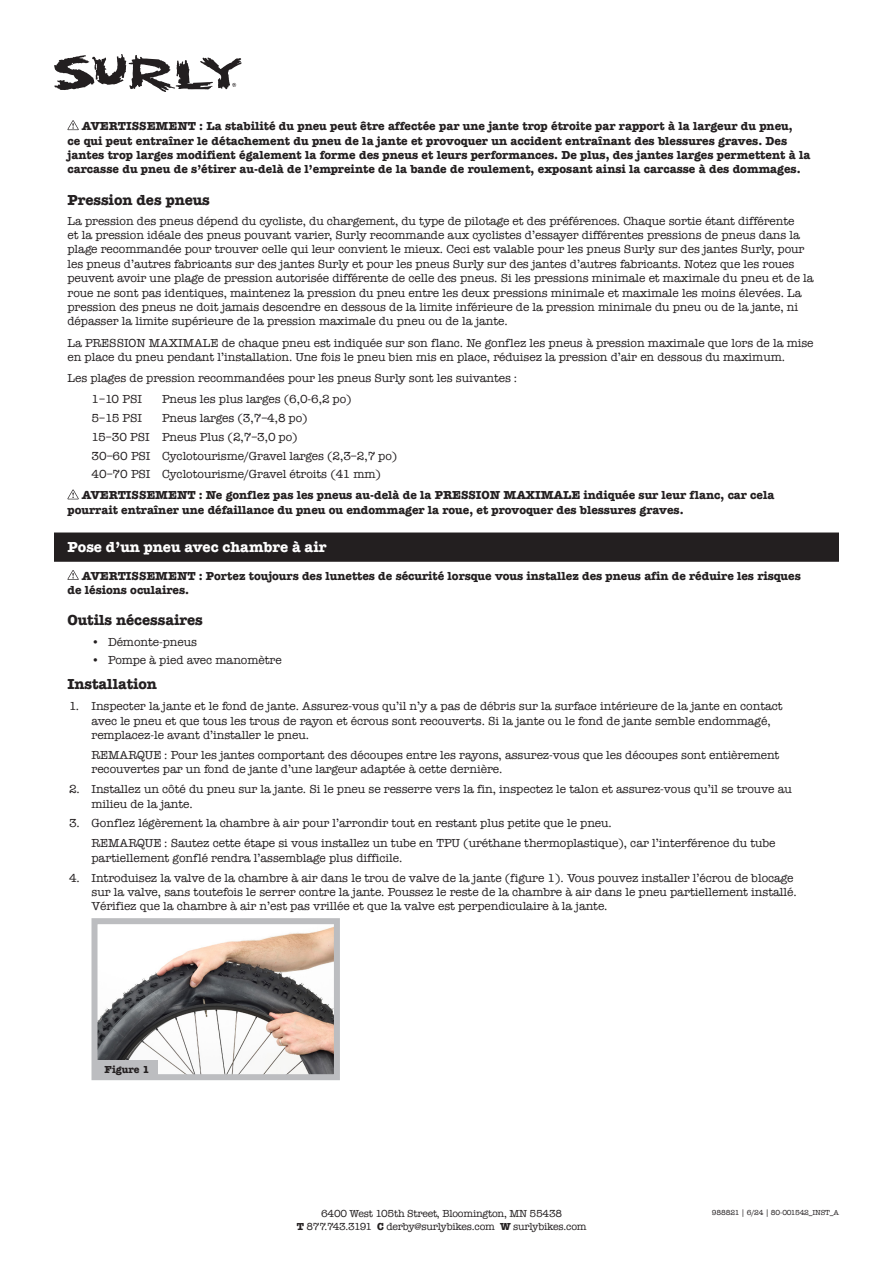
<style>
.page{position:relative;width:893px;height:1263px;background:#fff}
.page>*{position:absolute;margin:0;border:0;box-sizing:border-box;transform-origin:0 0}
.Insstuction_Body_Copy{font:700 15px "American Typewriter";letter-spacing:-.005em;color:#231f20}
.Instruction_Header{font:700 15px "American Typewriter";color:#fff}
.Instruction_bullets{font:12px/14.4px "American Typewriter";letter-spacing:-.005em;color:#231f20}
.Insstuction_Body_Copy-2{font:12px/14.4px "American Typewriter";letter-spacing:-.005em;color:#231f20}
.Warning_Copy{font:700 12px/14.4px "American Typewriter";color:#231f20}
.t1{font:10.5px "American Typewriter";letter-spacing:-.02em;color:#231f20}
.t2{font:700 10.5px "American Typewriter";color:#231f20}
.t3{font:7.5px "American Typewriter";letter-spacing:-.02em;color:#231f20}
.s1{font-weight:700}
</style>
<div class="page">
<svg style="left:54px;top:54px;width:188px;height:38px"></svg>
<div style="left:54px;top:532px;width:785px;height:30px;background:#231f20"></div>
<svg style="left:68px;top:120px;width:11px;height:10px"></svg>
<svg style="left:68px;top:489px;width:11px;height:10px"></svg>
<svg style="left:68px;top:570px;width:11px;height:10px"></svg>
<img style="left:99px;top:927px;width:234px;height:146px">
<div style="left:92px;top:918px;width:248px;height:162px;border:6px solid #bcbdc0"></div>
<div style="left:96px;top:1061px;width:62px;height:16px;background:#bcbdc0"></div>
<p class="Warning_Copy" style="left:68px;top:118px;width:744px;text-indent:14px">AVERTISSEMENT : La stabilité du pneu peut être affectée par une jante trop étroite par rapport à la largeur du pneu,<br>ce qui peut entraîner le détachement du pneu de la jante et provoquer un accident entraînant des blessures graves. Des jantes trop larges modifient également la forme des pneus et leurs performances. De plus, des jantes larges permettent à la carcasse du pneu de s’étirer au-delà de l’empreinte de la bande de roulement, exposant ainsi la carcasse à des dommages.</p>
<p class="Insstuction_Body_Copy" style="left:68px;top:187px;width:144px">Pression des pneus</p>
<p class="Insstuction_Body_Copy-2" style="left:68px;top:213px;width:748px">La pression des pneus dépend du cycliste, du chargement, du type de pilotage et des préférences. Chaque sortie étant différente<br>et la pression idéale des pneus pouvant varier, Surly recommande aux cyclistes d’essayer différentes pressions de pneus dans la plage recommandée pour trouver celle qui leur convient le mieux. Ceci est valable pour les pneus Surly sur des jantes Surly, pour les pneus d’autres fabricants sur des jantes Surly et pour les pneus Surly sur des jantes d’autres fabricants. Notez que les roues peuvent avoir une plage de pression autorisée différente de celle des pneus. Si les pressions minimale et maximale du pneu et de la roue ne sont pas identiques, maintenez la pression du pneu entre les deux pressions minimale et maximale les moins élevées. La pression des pneus ne doit jamais descendre en dessous de la limite inférieure de la pression minimale du pneu ou de la jante, ni dépasser la limite supérieure de la pression maximale du pneu ou de la jante.</p>
<p class="Insstuction_Body_Copy-2" style="left:68px;top:335px;width:748px">La PRESSION MAXIMALE de chaque pneu est indiquée sur son flanc. Ne gonflez les pneus à pression maximale que lors de la mise en place du pneu pendant l’installation. Une fois le pneu bien mis en place, réduisez la pression d’air en dessous du maximum.</p>
<p class="Insstuction_Body_Copy-2" style="left:68px;top:371px;width:451px">Les plages de pression recommandées pour les pneus Surly sont les suivantes :</p>
<p class="Instruction_bullets" style="left:92px;top:392px;width:52px">1–10 PSI</p>
<p class="Instruction_bullets" style="left:162px;top:392px;width:191px">Pneus les plus larges (6,0-6,2 po)</p>
<p class="Instruction_bullets" style="left:92px;top:410px;width:52px">5–15 PSI</p>
<p class="Instruction_bullets" style="left:162px;top:410px;width:147px">Pneus larges (3,7–4,8 po)</p>
<p class="Instruction_bullets" style="left:92px;top:429px;width:208px">15–30 PSI Pneus Plus (2,7–3,0 po)</p>
<p class="Instruction_bullets" style="left:92px;top:448px;width:307px">30–60 PSI Cyclotourisme/Gravel larges (2,3–2,7 po)</p>
<p class="Instruction_bullets" style="left:92px;top:467px;width:291px">40–70 PSI Cyclotourisme/Gravel étroits (41 mm)</p>
<p class="Warning_Copy" style="left:68px;top:488px;width:708px;text-indent:14px">AVERTISSEMENT : Ne gonflez pas les pneus au-delà de la PRESSION MAXIMALE indiquée sur leur flanc, car cela pourrait entraîner une défaillance du pneu ou endommager la roue, et provoquer des blessures graves.</p>
<p class="Instruction_Header" style="left:68px;top:534px;width:260px">Pose d’un pneu avec chambre à air</p>
<p class="Warning_Copy" style="left:68px;top:568px;width:735px;text-indent:14px">AVERTISSEMENT : Portez toujours des lunettes de sécurité lorsque vous installez des pneus afin de réduire les risques de lésions oculaires.</p>
<p class="Insstuction_Body_Copy" style="left:68px;top:606px;width:137px">Outils nécessaires</p>
<p class="Instruction_bullets" style="left:92px;top:634px;width:107px">• Démonte-pneus</p>
<p class="Instruction_bullets" style="left:92px;top:653px;width:192px">• Pompe à pied avec manomètre</p>
<p class="Insstuction_Body_Copy" style="left:68px;top:671px;width:91px">Installation</p>
<p class="Instruction_bullets" style="left:92px;top:699px;width:693px;text-indent:-22px">1. Inspecter la jante et le fond de jante. Assurez-vous qu’il n’y a pas de débris sur la surface intérieure de la jante en contact avec le pneu et que tous les trous de rayon et écrous sont recouverts. Si la jante ou le fond de jante semble endommagé, remplacez-le avant d’installer le pneu.</p>
<p class="Instruction_bullets" style="left:92px;top:747px;width:689px">REMARQUE : Pour les jantes comportant des découpes entre les rayons, assurez-vous que les découpes sont entièrement recouvertes par un fond de jante d’une largeur adaptée à cette dernière.</p>
<p class="Instruction_bullets" style="left:92px;top:781px;width:702px;text-indent:-22px">2. Installez un côté du pneu sur la jante. Si le pneu se resserre vers la fin, inspectez le talon et assurez-vous qu’il se trouve au milieu de la jante.</p>
<p class="Instruction_bullets" style="left:69px;top:816px;width:544px">3. Gonflez légèrement la chambre à air pour l’arrondir tout en restant plus petite que le pneu.</p>
<p class="Instruction_bullets" style="left:92px;top:836px;width:686px">REMARQUE : Sautez cette étape si vous installez un tube en TPU (uréthane thermoplastique), car l’interférence du tube partiellement gonflé rendra l’assemblage plus difficile.</p>
<p class="Instruction_bullets" style="left:92px;top:870px;width:707px;text-indent:-22px">4. Introduisez la valve de la chambre à air dans le trou de valve de la jante (figure 1). Vous pouvez installer l’écrou de blocage sur la valve, sans toutefois le serrer contre la jante. Poussez le reste de la chambre à air dans le pneu partiellement installé.<br>Vérifiez que la chambre à air n’est pas vrillée et que la valve est perpendiculaire à la jante.</p>
<p class="t2" style="left:105px;top:1060px;width:46px">Figure 1</p>
<p class="t1" style="left:321px;top:1205px;width:243px">6400 West 105th Street, Bloomington, MN 55438</p>
<p class="t3" style="left:712px;top:1206px;width:128px">988821 | 6/24 | 80-001542_INST_A</p>
<p class="t1" style="left:297px;top:1219px;width:291px"><span class="s1">T</span> 877.743.3191 <span class="s1">C</span> derby@surlybikes.com <span class="s1">W</span> surlybikes.com</p>
</div>
